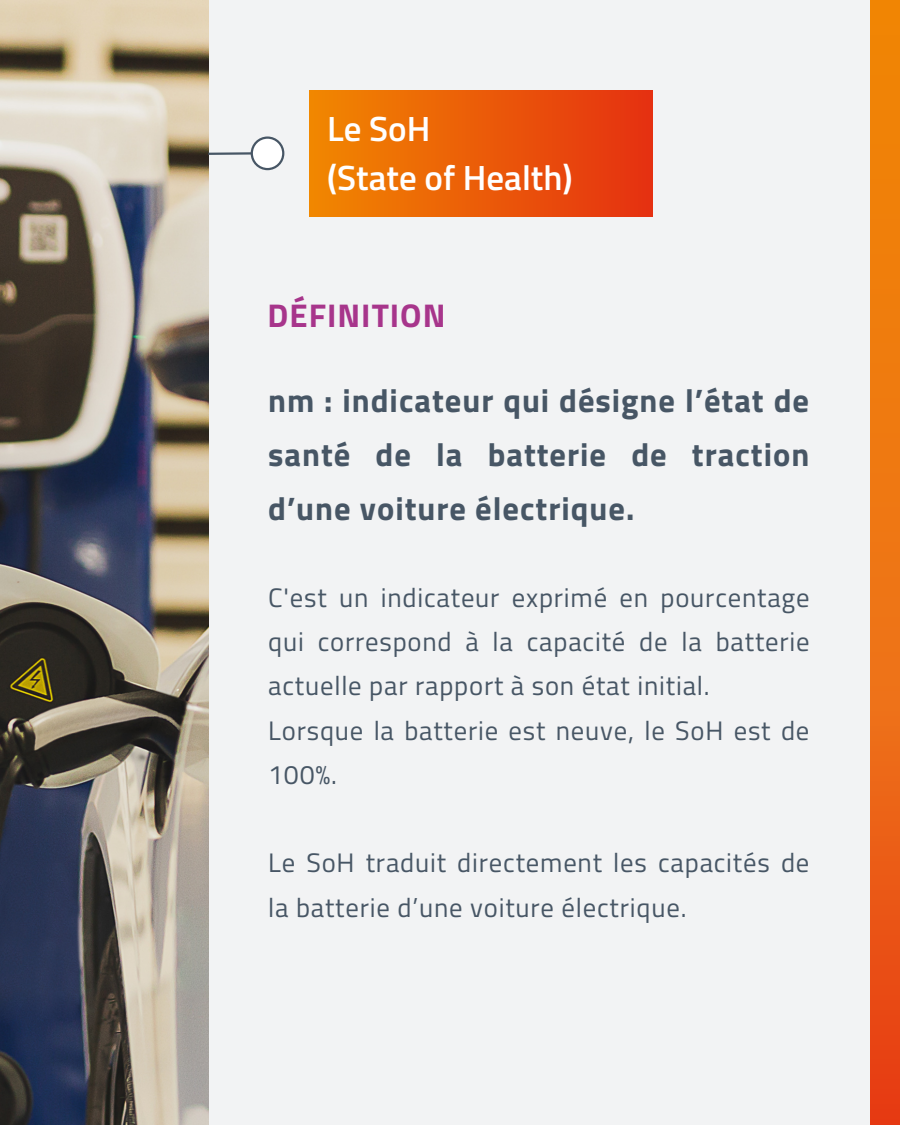
<style>
.page{position:relative;width:900px;height:1125px;background:#f2f3f4}
.page>*{position:absolute;margin:0;border:0;box-sizing:border-box;transform-origin:0 0}
.t1{font:600 35px "Titillium Web";color:#fff}
.t2{font:700 32.9px "Titillium Web";letter-spacing:.03em;color:#a7358b}
.t3{font:700 32.5px/54px "Titillium Web";letter-spacing:.03em;color:#475665;text-align:justify}
.t4{font:26.7px/44.2px "Titillium Web";letter-spacing:.03em;color:#475665}
</style>
<div class="page">
<img style="left:0;top:0;width:208px;height:1125px">
<svg style="left:871px;top:0;width:29px;height:1125px;background:#ed6d10"></svg>
<div style="left:309px;top:90px;width:344px;height:127px;background:linear-gradient(to right,#f18800,#e53011)"></div>
<svg style="left:206px;top:136px;width:78px;height:34px"></svg>
<p class="t1" style="left:327px;top:102px;width:105px">Le SoH</p>
<p class="t1" style="left:327px;top:151px;width:247px">(State of Health)</p>
<p class="t2" style="left:268px;top:289px;width:179px">DÉFINITION</p>
<p class="t3" style="left:268px;top:373px;width:543px">nm : indicateur qui désigne l’état de santé de la batterie de traction d’une voiture électrique.</p>
<p class="t4" style="left:268px;top:575px;width:543px;text-align:justify">C'est un indicateur exprimé en pourcentage qui correspond à la capacité de la batterie actuelle par rapport à son état initial.</p>
<p class="t4" style="left:268px;top:707px;width:543px">Lorsque la batterie est neuve, le SoH est de<br>100%.</p>
<p class="t4" style="left:268px;top:840px;width:543px">Le SoH traduit directement les capacités de la batterie d’une voiture électrique.</p>
</div>
